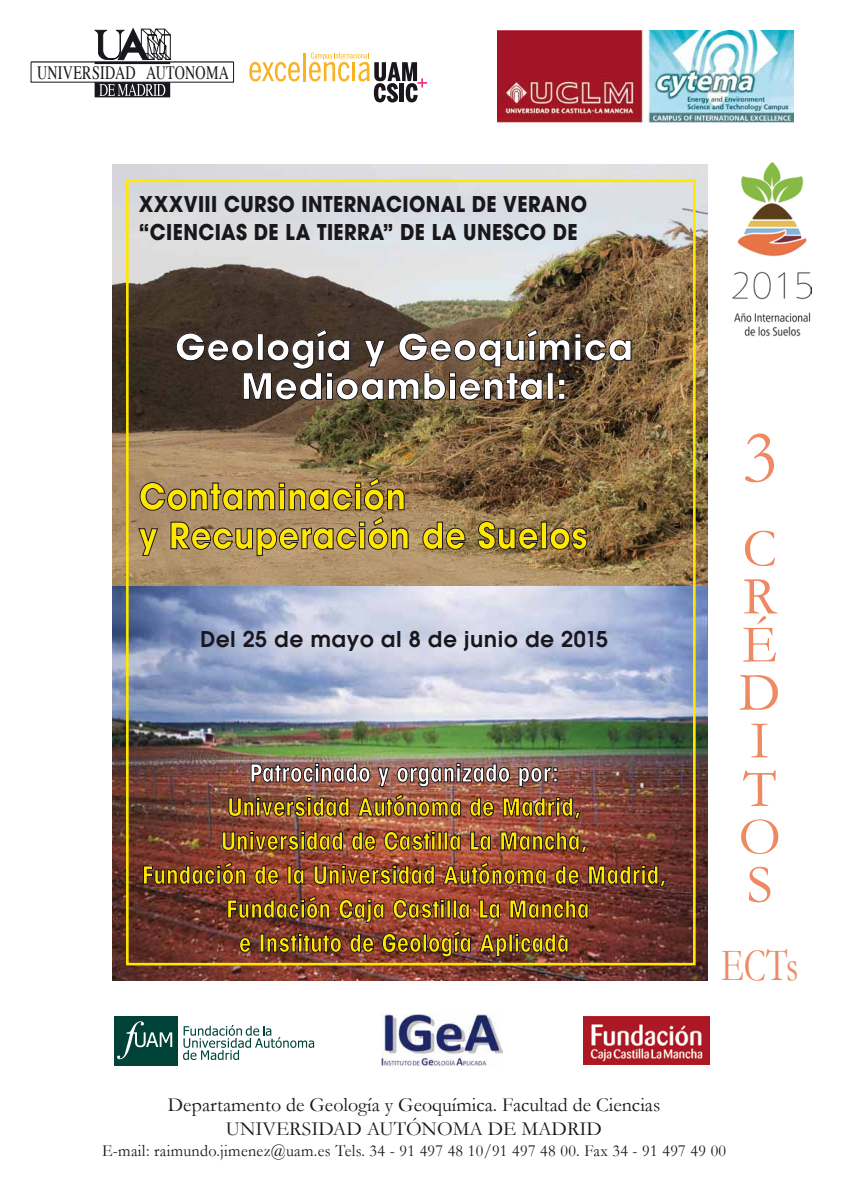
<style>
.page{position:relative;width:842px;height:1191px;background:#fff}
.page>*{position:absolute;margin:0;border:0;box-sizing:border-box;transform-origin:0 0}
.t1{font:75px "Garamond";color:#ef8962}
.t2{font:54px/48px "Garamond";color:#ef8962}
.t3{font:46.5px "Garamond";color:#ef8962;scale:.75 1}
.t4{font:40px/39px "BAV Garde Bld";letter-spacing:.015em;color:#fff;text-align:center}
.t5{font:40px/39px "BAV Garde Bld";letter-spacing:.015em;color:#ffe700;scale:.9 1}
.t6{font:27px/34px "BCAV Garde Bld";letter-spacing:.015em;color:#ffe700;text-align:center}
.t7{font:27px "BCAV Garde Bld";letter-spacing:.015em;color:#fff}
.t8{font:24px/28px "BAV Garde Bld";letter-spacing:.015em;color:#1a171c;scale:.89 1}
.t9{font:24px "AV Garde Bld";letter-spacing:.015em;color:#1a171c}
.t10{font:20px/24px "Garamond";color:#1a171c;text-align:center}
.t11{font:18.8px "Times";letter-spacing:.015em;color:#1a171c;scale:.75 1}
.t12{font:17px "Garamond";letter-spacing:.02em;color:#1a171c;scale:.95 1}
</style>
<div class="page">
<img style="left:112px;top:586px;width:596px;height:395px">
<img style="left:112px;top:165px;width:596px;height:421px">
<svg style="left:94px;top:28px;width:77px;height:32px"></svg>
<hr style="left:31px;top:61px;width:203px;height:2px;background:#1a171c">
<hr style="left:95px;top:62px;width:75px;height:2px;background:#1a171c">
<svg style="left:95px;top:82px;width:75px;height:15px"></svg>
<img style="left:583px;top:1016px;width:126px;height:48px">
<img style="left:382px;top:1015px;width:120px;height:50px">
<div style="left:126px;top:179px;width:570px;height:786px;border:3px solid #ffe700"></div>
<svg style="left:176px;top:328px;width:456px;height:73px;background:#554231"></svg>
<svg style="left:138px;top:477px;width:271px;height:79px;background:#9b8060"></svg>
<svg style="left:422px;top:521px;width:44px;height:29px"></svg>
<svg style="left:477px;top:521px;width:61px;height:29px;background:#755f3e"></svg>
<div style="left:541px;top:522px;width:6px;height:27px;border:1px solid #1a171c"></div>
<svg style="left:549px;top:527px;width:38px;height:23px"></svg>
<img style="left:143px;top:763px;width:523px;height:160px">
<svg style="left:239px;top:937px;width:12px;height:15px"></svg>
<div style="left:260px;top:933px;width:4px;height:19px;border:1px solid #1a171c"></div>
<svg style="left:267px;top:933px;width:75px;height:19px"></svg>
<svg style="left:350px;top:933px;width:24px;height:19px"></svg>
<svg style="left:382px;top:933px;width:39px;height:20px"></svg>
<div style="left:423px;top:933px;width:4px;height:19px;border:1px solid #1a171c"></div>
<svg style="left:428px;top:930px;width:43px;height:27px"></svg>
<svg style="left:479px;top:933px;width:28px;height:24px"></svg>
<div style="left:509px;top:933px;width:4px;height:19px;border:1px solid #1a171c"></div>
<svg style="left:515px;top:933px;width:53px;height:19px"></svg>
<svg style="left:183px;top:1025px;width:131px;height:35px"></svg>
<div style="left:114px;top:1016px;width:64px;height:49px;background:#004237"></div>
<svg style="left:117px;top:1021px;width:55px;height:38px"></svg>
<svg style="left:249px;top:62px;width:51px;height:19px"></svg>
<hr style="left:303px;top:53px;width:3px;height:28px;background:#f8b322">
<svg style="left:309px;top:52px;width:118px;height:50px"></svg>
<img style="left:498px;top:31px;width:296px;height:91px">
<img style="left:733px;top:162px;width:79px;height:174px">
<p class="t11" style="left:37px;top:55px;width:257px">UNIVERSIDAD AUTONOMA</p>
<p class="t8" style="left:139px;top:192px;width:505px">XXXVIII CURSO INTERNACIONAL DE VERANO “CIENCIAS DE LA TIERRA” DE LA UNESCO DE</p>
<h3 class="t4" style="left:175px;top:331px;width:460px">Geología y Geoquímica<br>Medioambiental:</h3>
<h3 class="t5" style="left:139px;top:480px;width:500px">Contaminación<br>y Recuperación de Suelos</h3>
<p class="t9" style="left:200px;top:622px;width:409px">Del 25 de mayo al 8 de junio de 2015</p>
<p class="t7" style="left:250px;top:755px;width:311px">Patrocinado y organizado por:</p>
<p class="t6" style="left:142px;top:792px;width:526px">Universidad Autónoma de Madrid,<br>Universidad de Castilla La Mancha,<br>Fundación de la Universidad Autónoma de Madrid, Fundación Caja Castilla La Mancha<br>e Instituto de Geología Aplicada</p>
<h1 class="t1" style="left:742px;top:413px;width:37px">3</h1>
<h2 class="t2" style="left:739px;top:524px;width:44px">C<br>R<br>É<br>D<br>I<br>T<br>O<br>S</h2>
<h3 class="t3" style="left:721px;top:937px;width:105px">ECTs</h3>
<p class="t10" style="left:168px;top:1092px;width:494px">Departamento de Geología y Geoquímica. Facultad de Ciencias<br>UNIVERSIDAD AUTÓNOMA DE MADRID</p>
<p class="t12" style="left:102px;top:1140px;width:658px">E-mail: raimundo.jimenez@uam.es Tels. 34 - 91 497 48 10/91 497 48 00. Fax 34 - 91 497 49 00</p>
</div>
